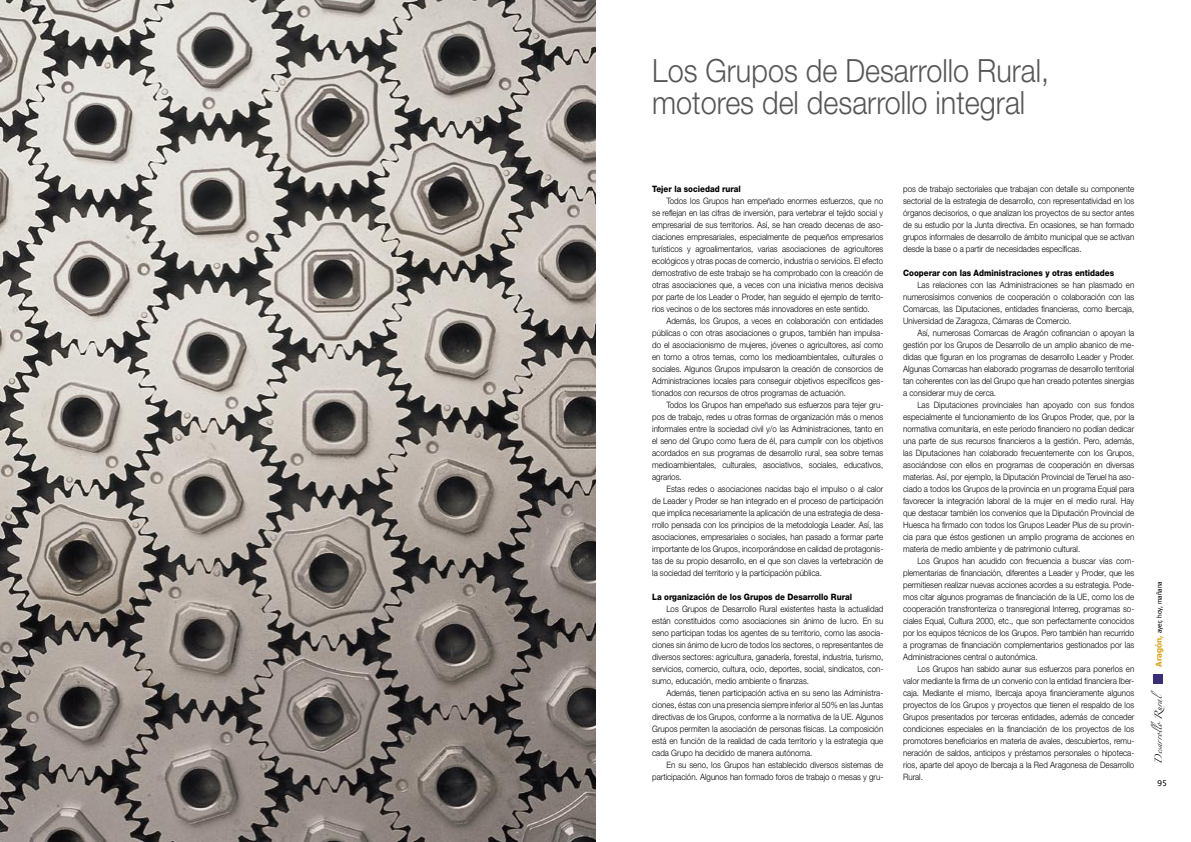
<style>
.page{position:relative;width:1191px;height:842px;background:#fff}
.page>*{position:absolute;margin:0;border:0;box-sizing:border-box;transform-origin:0 0}
.t1{font:300 32px/32px "Helvetica Neue";color:#565656;scale:.9 1}
.t2{font:300 8.8px/12px "Helvetica Neue";color:#000;text-align:justify;scale:.9 1}
.t3{font:800 8.8px "Helvetica Neue";color:#000;scale:.9 1}
.t4{font:8px "Lucida Grande";color:#000}
.t5{font:6.5px "Tahoma";color:#000}
.t6{font:6.5px "Zapfino";color:#000}
.s1{font-weight:700;font-size:8.1px;color:#dda621}
</style>
<div class="page">
<div style="left:1153px;top:674px;width:10px;height:9px;background:#392e7a"></div>
<img style="left:0;top:0;width:595px;height:842px">
<h1 class="t1" style="left:652px;top:54px;width:443px">Los Grupos de Desarrollo Rural, motores del desarrollo integral</h1>
<p class="t3" style="left:652px;top:184px;width:100px">Tejer la sociedad rural</p>
<p class="t2" style="left:652px;top:195px;width:258px;text-indent:14px">Todos los Grupos han empeñado enormes esfuerzos, que no se reflejan en las cifras de inversión, para vertebrar el tejido social y empresarial de sus territorios. Así, se han creado decenas de aso&shy;ciaciones empresariales, especialmente de pequeños empresarios turísticos y agroalimentarios, varias asociaciones de agricultores ecológicos y otras pocas de comercio, industria o servicios. El efecto demostrativo de este trabajo se ha comprobado con la creación de otras asociaciones que, a veces con una iniciativa menos decisiva por parte de los Leader o Proder, han seguido el ejemplo de territo&shy;rios vecinos o de los sectores más innovadores en este sentido.</p>
<p class="t2" style="left:652px;top:315px;width:258px;text-indent:14px">Además, los Grupos, a veces en colaboración con entidades públicas o con otras asociaciones o grupos, también han impulsa&shy;do el asociacionismo de mujeres, jóvenes o agricultores, así como en torno a otros temas, como los medioambientales, culturales o sociales. Algunos Grupos impulsaron la creación de consorcios de Administraciones locales para conseguir objetivos específicos ges&shy;tionados con recursos de otros programas de actuación.</p>
<p class="t2" style="left:652px;top:399px;width:258px;text-indent:14px">Todos los Grupos han empeñado sus esfuerzos para tejer gru&shy;pos de trabajo, redes u otras formas de organización más o menos informales entre la sociedad civil y/o las Administraciones, tanto en el seno del Grupo como fuera de él, para cumplir con los objetivos acordados en sus programas de desarrollo rural, sea sobre temas medioambientales, culturales, asociativos, sociales, educativos, agrarios.</p>
<p class="t2" style="left:652px;top:483px;width:258px;text-indent:14px">Estas redes o asociaciones nacidas bajo el impulso o al calor de Leader y Proder se han integrado en el proceso de participación que implica necesariamente la aplicación de una estrategia de desa&shy;rrollo pensada con los principios de la metodología Leader. Así, las asociaciones, empresariales o sociales, han pasado a formar parte importante de los Grupos, incorporándose en calidad de protagonis&shy;tas de su propio desarrollo, en el que son claves la vertebración de la sociedad del territorio y la participación pública.</p>
<p class="t3" style="left:652px;top:592px;width:224px">La organización de los Grupos de Desarrollo Rural</p>
<p class="t2" style="left:652px;top:603px;width:258px;text-indent:14px">Los Grupos de Desarrollo Rural existentes hasta la actualidad están constituidos como asociaciones sin ánimo de lucro. En su seno participan todas los agentes de su territorio, como las asocia&shy;ciones sin ánimo de lucro de todos los sectores, o representantes de diversos sectores: agricultura, ganadería, forestal, industria, turismo, servicios, comercio, cultura, ocio, deportes, social, sindicatos, con&shy;sumo, educación, medio ambiente o finanzas.</p>
<p class="t2" style="left:652px;top:687px;width:258px;text-indent:14px">Además, tienen participación activa en su seno las Administra&shy;ciones, éstas con una presencia siempre inferior al 50% en las Juntas directivas de los Grupos, conforme a la normativa de la UE. Algunos Grupos permiten la asociación de personas físicas. La composición está en función de la realidad de cada territorio y la estrategia que cada Grupo ha decidido de manera autónoma.</p>
<p class="t2" style="left:652px;top:759px;width:258px;text-align:right">En su seno, los Grupos han establecido diversos sistemas de participación. Algunos han formado foros de trabajo o mesas y gru-</p>
<p class="t2" style="left:903px;top:183px;width:258px">pos de trabajo sectoriales que trabajan con detalle su componente sectorial de la estrategia de desarrollo, con representatividad en los órganos decisorios, o que analizan los proyectos de su sector antes de su estudio por la Junta directiva. En ocasiones, se han formado grupos informales de desarrollo de ámbito municipal que se activan desde la base o a partir de necesidades específicas.</p>
<p class="t3" style="left:903px;top:268px;width:236px">Cooperar con las Administraciones y otras entidades</p>
<p class="t2" style="left:903px;top:279px;width:258px;text-indent:14px">Las relaciones con las Administraciones se han plasmado en numerosísimos convenios de cooperación o colaboración con las Comarcas, las Diputaciones, entidades financieras, como Ibercaja, Universidad de Zaragoza, Cámaras de Comercio.</p>
<p class="t2" style="left:903px;top:327px;width:258px;text-indent:14px">Así, numerosas Comarcas de Aragón cofinancian o apoyan la gestión por los Grupos de Desarrollo de un amplio abanico de me&shy;didas que figuran en los programas de desarrollo Leader y Proder.<br>Algunas Comarcas han elaborado programas de desarrollo territorial tan coherentes con las del Grupo que han creado potentes sinergias a considerar muy de cerca.</p>
<p class="t2" style="left:903px;top:399px;width:258px;text-indent:14px">Las Diputaciones provinciales han apoyado con sus fondos especialmente el funcionamiento de los Grupos Proder, que, por la normativa comunitaria, en este periodo financiero no podían dedicar una parte de sus recursos financieros a la gestión. Pero, además, las Diputaciones han colaborado frecuentemente con los Grupos, asociándose con ellos en programas de cooperación en diversas materias. Así, por ejemplo, la Diputación Provincial de Teruel ha aso&shy;ciado a todos los Grupos de la provincia en un programa Equal para favorecer la integración laboral de la mujer en el medio rural. Hay que destacar también los convenios que la Diputación Provincial de Huesca ha firmado con todos los Grupos Leader Plus de su provin&shy;cia para que éstos gestionen un amplio programa de acciones en materia de medio ambiente y de patrimonio cultural.</p>
<p class="t2" style="left:903px;top:555px;width:258px;text-indent:14px">Los Grupos han acudido con frecuencia a buscar vías com&shy;plementarias de financiación, diferentes a Leader y Proder, que les permitiesen realizar nuevas acciones acordes a su estrategia. Pode&shy;mos citar algunos programas de financiación de la UE, como los de cooperación transfronteriza o transregional Interreg, programas so&shy;ciales Equal, Cultura 2000, etc., que son perfectamente conocidos por los equipos técnicos de los Grupos. Pero también han recurrido a programas de financiación complementarios gestionados por las Administraciones central o autonómica.</p>
<p class="t2" style="left:903px;top:663px;width:258px;text-indent:14px">Los Grupos han sabido aunar sus esfuerzos para ponerlos en valor mediante la firma de un convenio con la entidad financiera Iber&shy;caja. Mediante el mismo, Ibercaja apoya financieramente algunos proyectos de los Grupos y proyectos que tienen el respaldo de los Grupos presentados por terceras entidades, además de conceder condiciones especiales en la financiación de los proyectos de los promotores beneficiarios en materia de avales, descubiertos, remu&shy;neración de saldos, anticipos y préstamos personales o hipoteca&shy;rios, aparte del apoyo de Ibercaja a la Red Aragonesa de Desarrollo Rural.</p>
<p class="t5" style="left:1155px;top:667px;width:87px;rotate:-90deg"><span class="s1">Aragón,</span> ayer, hoy, mañana</p>
<p class="t6" style="left:1155px;top:763px;width:74px;rotate:-90deg">Des arrollo Rural</p>
<p class="t4" style="left:1157px;top:778px;width:12px">95</p>
</div>
